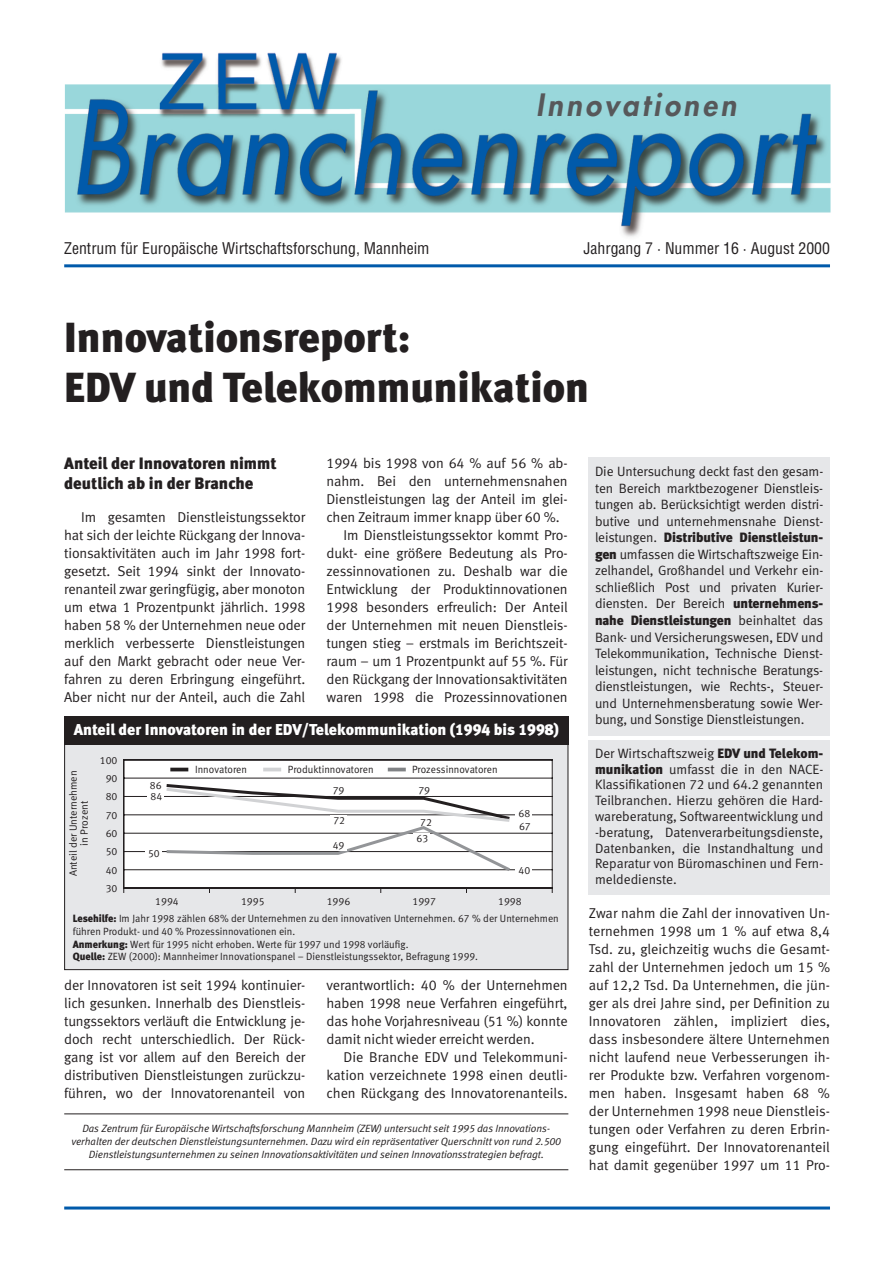
<style>
.page{position:relative;width:893px;height:1262px;background:#fff}
.page>*{position:absolute;margin:0;border:0;box-sizing:border-box;transform-origin:0 0}
.t1{font:42px/50.4px "Meta Black LF";color:#231f20}
.t2{font:italic 800 30px "Futura";letter-spacing:.115em;color:#57585a}
.t3{font:16.5px/19.5px "Meta Black LF";color:#231f20}
.t4{font:condensed 15.75px "Helvetica";color:#231f20}
.t5{font:15.75px "Meta Black LF";color:#fff}
.t6{font:14.25px/18px "Meta Normal LF";letter-spacing:-.01em;color:#231f20;text-align:justify}
.t7{font:13.5px/16.5px "Meta Normal LF";letter-spacing:-.01em;color:#231f20;text-align:justify}
.t8{font:13.5px "Meta Black LF";letter-spacing:-.01em;color:#231f20}
.t9{font:10.5px/12.8px "Meta Normal LF";color:#231f20}
.t10{font:italic 10.5px/12.8px "Meta Normal LF";letter-spacing:-.005em;color:#231f20;text-align:center}
.s1{font-family:"Meta Normal LF"}
.s2{font-family:"Meta Black LF"}
</style>
<div class="page">
<img style="left:64px;top:52px;width:767px;height:185px">
<hr style="left:64px;top:264px;width:766px;height:3px;background:#015aaa">
<hr style="left:64px;top:1206px;width:766px;height:3px;background:#015aaa">
<div style="left:588px;top:739px;width:242px;height:155px;background:#e6e7e9"></div>
<div style="left:588px;top:457px;width:242px;height:278px;background:#e6e7e9"></div>
<hr style="left:64px;top:1113px;width:504px;height:1px;background:#231f20">
<hr style="left:64px;top:1169px;width:504px;height:1px;background:#231f20">
<div style="left:65px;top:728px;width:503px;height:241px;background:#e6e7e9"></div>
<div style="left:64px;top:716px;width:504px;height:28px;background:#231f20"></div>
<div style="left:124px;top:760px;width:428px;height:128px;background:#fff"></div>
<hr style="left:552px;top:759px;width:1px;height:129px;background:#231f20">
<hr style="left:123px;top:869px;width:429px;height:1px;background:#231f20">
<hr style="left:123px;top:851px;width:429px;height:1px;background:#231f20">
<hr style="left:123px;top:832px;width:429px;height:1px;background:#231f20">
<hr style="left:123px;top:814px;width:429px;height:1px;background:#231f20">
<hr style="left:123px;top:796px;width:429px;height:1px;background:#231f20">
<hr style="left:123px;top:777px;width:429px;height:1px;background:#231f20">
<hr style="left:123px;top:759px;width:429px;height:1px;background:#231f20">
<hr style="left:123px;top:759px;width:1px;height:129px;background:#231f20">
<hr style="left:123px;top:887px;width:429px;height:1px;background:#231f20">
<div style="left:515px;top:808px;width:17px;height:10px;background:#fff"></div>
<div style="left:147px;top:790px;width:17px;height:11px;background:#fff"></div>
<svg style="left:163px;top:784px;width:350px;height:87px"></svg>
<div style="left:145px;top:847px;width:17px;height:11px;background:#fff"></div>
<div style="left:330px;top:840px;width:16px;height:10px;background:#fff"></div>
<div style="left:414px;top:833px;width:16px;height:10px;background:#fff"></div>
<div style="left:515px;top:865px;width:17px;height:11px;background:#fff"></div>
<svg style="left:170px;top:767px;width:18px;height:4px"></svg>
<svg style="left:263px;top:767px;width:18px;height:4px"></svg>
<svg style="left:388px;top:767px;width:18px;height:4px"></svg>
<h2 class="t2" style="left:536px;top:91px;width:201px">Innovationen</h2>
<p class="t4" style="left:64px;top:242px;width:367px">Zentrum für Europäische Wirtschaftsforschung, Mannheim</p>
<p class="t4" style="left:583px;top:242px;width:248px">Jahrgang 7 · Nummer 16 · August 2000</p>
<h1 class="t1" style="left:64px;top:317px;width:526px">Innovationsreport:<br>EDV und Telekommunikation</h1>
<p class="t3" style="left:64px;top:456px;width:214px">Anteil der Innovatoren nimmt deutlich ab in der Branche</p>
<p class="t6" style="left:64px;top:510px;width:243px;text-indent:17px">Im gesamten Dienstleistungssektor hat sich der leichte Rückgang der Innova&shy;tionsaktivitäten auch im Jahr 1998 fort&shy;gesetzt. Seit 1994 sinkt der Innovato&shy;renanteil zwar geringfügig, aber monoton um etwa 1 Prozentpunkt jährlich. 1998 haben 58 % der Unternehmen neue oder merklich verbesserte Dienstleistungen auf den Markt gebracht oder neue Ver&shy;fahren zu deren Erbringung eingeführt.<br>Aber nicht nur der Anteil, auch die Zahl</p>
<p class="t6" style="left:326px;top:456px;width:242px">1994 bis 1998 von 64 % auf 56 % ab-</p>
<p class="t6" style="left:326px;top:474px;width:242px">nahm. Bei den unternehmensnahen</p>
<p class="t6" style="left:326px;top:492px;width:242px">Dienstleistungen lag der Anteil im glei-</p>
<p class="t6" style="left:326px;top:510px;width:234px">chen Zeitraum immer knapp über 60 %.</p>
<p class="t6" style="left:343px;top:528px;width:225px">Im Dienstleistungssektor kommt Pro-</p>
<p class="t6" style="left:326px;top:546px;width:242px">dukt- eine größere Bedeutung als Pro-</p>
<p class="t6" style="left:326px;top:564px;width:242px">zessinnovationen zu. Deshalb war die</p>
<p class="t6" style="left:326px;top:582px;width:242px">Entwicklung der Produktinnovationen</p>
<p class="t6" style="left:326px;top:600px;width:243px">1998 besonders erfreulich: Der Anteil</p>
<p class="t6" style="left:326px;top:618px;width:242px">der Unternehmen mit neuen Dienstleis-</p>
<p class="t6" style="left:326px;top:636px;width:242px">tungen stieg – erstmals im Berichtszeit-</p>
<p class="t6" style="left:326px;top:654px;width:242px">raum – um 1 Prozentpunkt auf 55 %. Für</p>
<p class="t6" style="left:326px;top:672px;width:242px">den Rückgang der Innovationsaktivitäten</p>
<p class="t6" style="left:326px;top:690px;width:242px">waren 1998 die Prozessinnovationen</p>
<p class="t5" style="left:74px;top:724px;width:486px">Anteil der Innovatoren in der EDV/Telekommunikation (1994 bis 1998)</p>
<p class="t9" style="left:69px;top:876px;width:107px;line-height:11.2px;text-align:center;rotate:-90deg">Anteil der Unternehmen in Prozent</p>
<p class="t9" style="left:100px;top:754px;width:19px">100</p>
<p class="t9" style="left:106px;top:773px;width:13px">90</p>
<p class="t9" style="left:106px;top:791px;width:13px">80</p>
<p class="t9" style="left:106px;top:809px;width:13px">70</p>
<p class="t9" style="left:106px;top:828px;width:13px">60</p>
<p class="t9" style="left:106px;top:846px;width:13px">50</p>
<p class="t9" style="left:106px;top:864px;width:13px">40</p>
<p class="t9" style="left:106px;top:883px;width:13px">30</p>
<p class="t9" style="left:150px;top:780px;width:13px">86</p>
<p class="t9" style="left:151px;top:790px;width:13px">84</p>
<p class="t9" style="left:148px;top:847px;width:13px">50</p>
<p class="t9" style="left:195px;top:764px;width:53px">Innovatoren</p>
<p class="t9" style="left:288px;top:764px;width:87px">Produktinnovatoren</p>
<p class="t9" style="left:412px;top:764px;width:87px">Prozessinnovatoren</p>
<p class="t9" style="left:333px;top:785px;width:13px">79</p>
<p class="t9" style="left:418px;top:785px;width:13px">79</p>
<p class="t9" style="left:518px;top:808px;width:13px">68</p>
<p class="t9" style="left:333px;top:815px;width:13px">72</p>
<p class="t9" style="left:420px;top:817px;width:13px">72</p>
<p class="t9" style="left:519px;top:820px;width:13px">67</p>
<p class="t9" style="left:333px;top:840px;width:13px">49</p>
<p class="t9" style="left:416px;top:833px;width:13px">63</p>
<p class="t9" style="left:518px;top:865px;width:13px">40</p>
<p class="t9" style="left:155px;top:895px;width:25px">1994</p>
<p class="t9" style="left:241px;top:895px;width:25px">1995</p>
<p class="t9" style="left:327px;top:895px;width:25px">1996</p>
<p class="t9" style="left:412px;top:895px;width:25px">1997</p>
<p class="t9" style="left:498px;top:895px;width:25px">1998</p>
<p class="t7" style="left:595px;top:465px;width:230px">Die Untersuchung deckt fast den gesam&shy;ten Bereich marktbezogener Dienstleis&shy;tungen ab. Berücksichtigt werden distri&shy;butive und unternehmensnahe Dienst-</p>
<p class="t8" style="left:595px;top:533px;width:230px"><span class="s1">leistungen.</span> Distributive Dienstleistun-</p>
<p class="t7" style="left:595px;top:547px;width:230px"><span class="s2">gen</span> umfassen die Wirtschaftszweige Ein&shy;zelhandel, Großhandel und Verkehr ein&shy;schließlich Post und privaten Kurier&shy;diensten. Der Bereich <span class="s2">unternehmens-</span></p>
<p class="t8" style="left:595px;top:616px;width:230px">nahe Dienstleistungen <span class="s1">beinhaltet das</span></p>
<p class="t7" style="left:595px;top:630px;width:230px">Bank- und Versicherungswesen, EDV und Telekommunikation, Technische Dienst&shy;leistungen, nicht technische Beratungs&shy;dienstleistungen, wie Rechts-, Steuer&shy;und Unternehmensberatung sowie Wer&shy;bung, und Sonstige Dienstleistungen.</p>
<p class="t7" style="left:595px;top:747px;width:230px;line-height:15.8px">Der Wirtschaftszweig <span class="s2">EDV und Telekom&shy;munikation</span> umfasst die in den NACE-Klassifikationen 72 und 64.2 genannten Teilbranchen. Hierzu gehören die Hard&shy;wareberatung, Softwareentwicklung und -beratung, Datenverarbeitungsdienste, Datenbanken, die Instandhaltung und Reparatur von Büromaschinen und Fern&shy;meldedienste.</p>
<p class="t9" style="left:73px;top:913px;width:487px"><span class="s2">Lesehilfe:</span> Im Jahr 1998 zählen 68% der Unternehmen zu den innovativen Unternehmen. 67 % der Unternehmen führen Produkt- und 40 % Prozessinnovationen ein.<br><span class="s2">Anmerkung:</span> Wert für 1995 nicht erhoben. Werte für 1997 und 1998 vorläufig.<br><span class="s2">Quelle:</span> ZEW (2000): Mannheimer Innovationspanel – Dienstleistungssektor, Befragung 1999.</p>
<p class="t6" style="left:64px;top:978px;width:243px">der Innovatoren ist seit 1994 kontinuier&shy;lich gesunken. Innerhalb des Dienstleis&shy;tungssektors verläuft die Entwicklung je&shy;doch recht unterschiedlich. Der Rück&shy;gang ist vor allem auf den Bereich der distributiven Dienstleistungen zurückzu&shy;führen, wo der Innovatorenanteil von</p>
<p class="t6" style="left:326px;top:978px;width:242px">verantwortlich: 40 % der Unternehmen haben 1998 neue Verfahren eingeführt, das hohe Vorjahresniveau (51 %) konnte damit nicht wieder erreicht werden.</p>
<p class="t6" style="left:326px;top:1050px;width:243px;text-indent:17px">Die Branche EDV und Telekommuni&shy;kation verzeichnete 1998 einen deutli&shy;chen Rückgang des Innovatorenanteils.</p>
<p class="t10" style="left:71px;top:1123px;width:491px">Das Zentrum für Europäische Wirtschaftsforschung Mannheim (ZEW) untersucht seit 1995 das Innovations&shy;verhalten der deutschen Dienstleistungsunternehmen. Dazu wird ein repräsentativer Querschnitt von rund 2.500<br>Dienstleistungsunternehmen zu seinen Innovationsaktivitäten und seinen Innovationsstrategien befragt.</p>
<p class="t6" style="left:589px;top:906px;width:243px">Zwar nahm die Zahl der innovativen Un&shy;ternehmen 1998 um 1 % auf etwa 8,4<br>Tsd. zu, gleichzeitig wuchs die Gesamt&shy;zahl der Unternehmen jedoch um 15 % auf 12,2 Tsd. Da Unternehmen, die jün&shy;ger als drei Jahre sind, per Definition zu Innovatoren zählen, impliziert dies, dass insbesondere ältere Unternehmen nicht laufend neue Verbesserungen ih&shy;rer Produkte bzw. Verfahren vorgenom&shy;men haben. Insgesamt haben 68 % der Unternehmen 1998 neue Dienstleis&shy;tungen oder Verfahren zu deren Erbrin&shy;gung eingeführt. Der Innovatorenanteil hat damit gegenüber 1997 um 11 Pro-</p>
</div>
